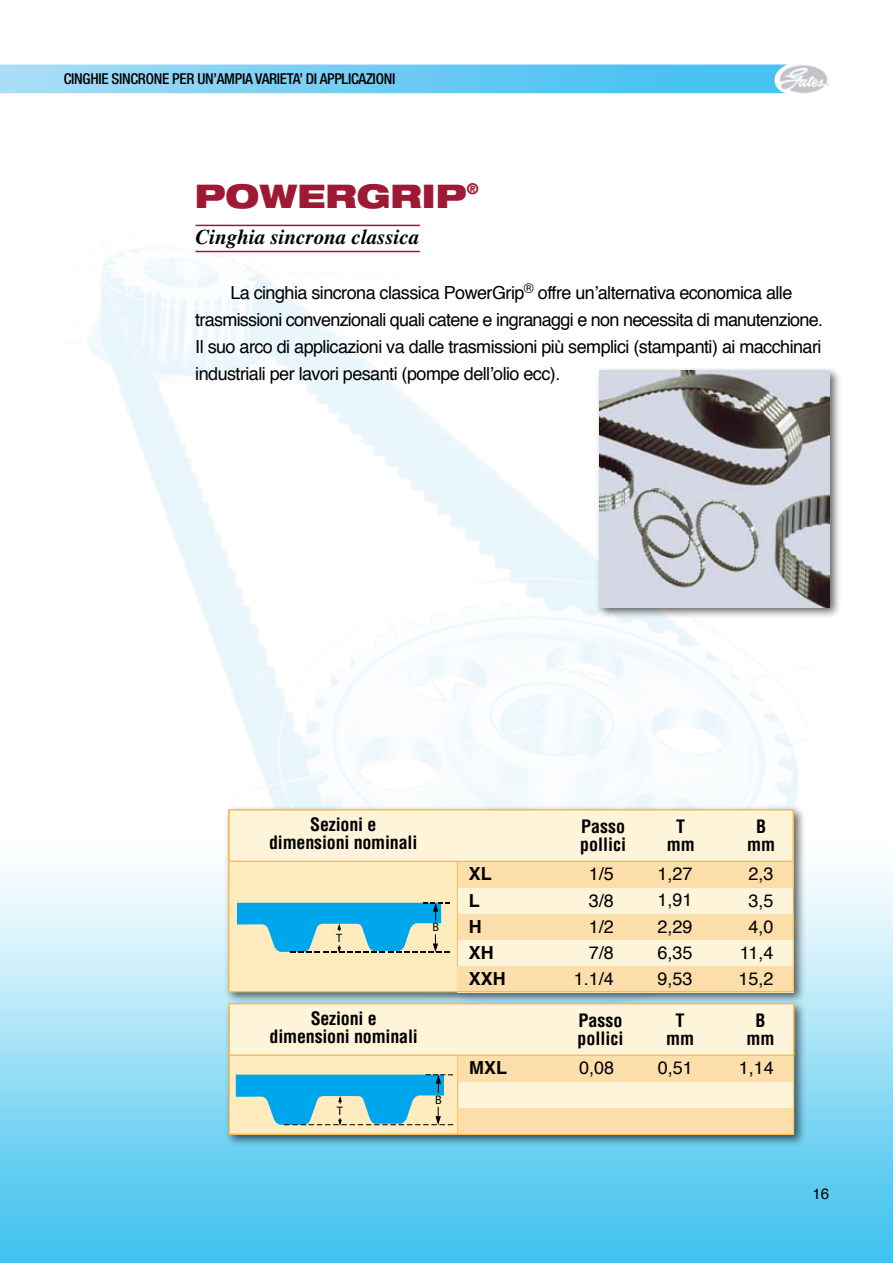
<style>
.page{position:relative;width:893px;height:1263px;background:#fff}
.page>*{position:absolute;margin:0;border:0;box-sizing:border-box;transform-origin:0 0}
.t1{font:900 expanded 32.7px "Helvetica Neue";color:#9e1a34}
.t2{font:italic 700 21px "Times";color:#000}
.t3{font:18px/26.2px "Helvetica";letter-spacing:-.03em;color:#000}
.t4{font:700 condensed 18px/18px "Helvetica";letter-spacing:-.01em;color:#000;text-align:center}
.t5{font:700 18px/26.2px "Helvetica";color:#000}
.t6{font:500 condensed 15px "Helvetica Neue";letter-spacing:-.02em;color:#000}
.t7{font:15px "Helvetica";color:#000}
.t8{font:12.45px "Myriad Pro";color:#000}
.t9{font:12.15px "Myriad Pro";color:#000}
</style>
<div class="page">
<img style="left:772px;top:64px;width:57px;height:30px">
<svg style="left:0;top:65px;width:787px;height:28px;background:#73ccf3"></svg>
<img style="left:0;top:848px;width:893px;height:415px">
<hr style="left:196px;top:225px;width:224px;height:1px;background:#9e1a34">
<hr style="left:196px;top:251px;width:224px;height:1px;background:#9e1a34">
<div style="left:595px;top:366px;width:253px;height:259px;background:#000;opacity:.6"></div>
<img style="left:599px;top:370px;width:230px;height:237px">
<div style="left:224px;top:805px;width:603px;height:443px;background:#000;opacity:.6"></div>
<div style="left:457px;top:888px;width:336px;height:26px;background:#fef4da"></div>
<div style="left:457px;top:914px;width:336px;height:26px;background:#fcdeab"></div>
<div style="left:457px;top:940px;width:336px;height:27px;background:#fef4da"></div>
<div style="left:457px;top:861px;width:336px;height:27px;background:#fcdeab"></div>
<div style="left:228px;top:809px;width:566px;height:53px;background:#fef4da"></div>
<div style="left:228px;top:861px;width:230px;height:131px;background:#feecbe;border:1px solid #f8bc4e"></div>
<div style="left:228px;top:809px;width:566px;height:53px;border:1px solid #f8bc4e"></div>
<div style="left:457px;top:966px;width:336px;height:27px;background:#fcdeab"></div>
<div style="left:228px;top:809px;width:566px;height:183px;border:1px solid #f8bc4e"></div>
<svg style="left:237px;top:902px;width:213px;height:51px"></svg>
<div style="left:458px;top:1082px;width:336px;height:26px;background:#fef4da"></div>
<div style="left:458px;top:1108px;width:336px;height:26px;background:#fcdeab"></div>
<div style="left:458px;top:1055px;width:336px;height:27px;background:#fcdeab"></div>
<div style="left:229px;top:1003px;width:565px;height:53px;background:#fef4da"></div>
<div style="left:229px;top:1055px;width:229px;height:79px;background:#feecbe"></div>
<div style="left:229px;top:1003px;width:565px;height:53px;border:1px solid #f8bc4e"></div>
<div style="left:229px;top:1003px;width:565px;height:132px;border:1px solid #f8bc4e"></div>
<svg style="left:236px;top:1074px;width:217px;height:52px"></svg>
<p class="t6" style="left:64px;top:70px;width:333px">CINGHIE SINCRONE PER UN’AMPIA VARIETA’ DI APPLICAZIONI</p>
<h1 class="t1" style="left:195px;top:175px;width:285px">POWERGRIP<sup>®</sup></h1>
<p class="t2" style="left:196px;top:225px;width:226px">Cinghia sincrona classica</p>
<p class="t3" style="left:195px;top:278px;width:629px;line-height:27px;text-indent:35px">La cinghia sincrona classica PowerGrip<sup>®</sup> offre un’alternativa economica alle trasmissioni convenzionali quali catene e ingranaggi e non necessita di manutenzione.<br>Il suo arco di applicazioni va dalle trasmissioni più semplici (stampanti) ai macchinari industriali per lavori pesanti (pompe dell’olio ecc).</p>
<p class="t4" style="left:269px;top:815px;width:150px">Sezioni e dimensioni nominali</p>
<p class="t4" style="left:580px;top:817px;width:48px;text-align:left">Passo pollici</p>
<p class="t5" style="left:469px;top:861px;width:39px">XL<br>L<br>H<br>XH<br>XXH</p>
<p class="t3" style="left:657px;top:860px;width:37px;text-align:justify">1,27<br>1,91<br>2,29<br>6,35<br>9,53</p>
<p class="t3" style="left:738px;top:860px;width:37px;text-align:center">2,3<br>3,5<br>4,0<br>11,4<br>15,2</p>
<p class="t4" style="left:667px;top:817px;width:30px">T mm</p>
<p class="t4" style="left:747px;top:817px;width:30px">B mm</p>
<p class="t3" style="left:574px;top:860px;width:42px;text-align:right">1/5<br>3/8<br>1/2<br>7/8<br>1.1/4</p>
<p class="t9" style="left:432px;top:920px;width:8px">B</p>
<p class="t9" style="left:336px;top:930px;width:8px">T</p>
<p class="t4" style="left:270px;top:1009px;width:150px">Sezioni e dimensioni nominali</p>
<p class="t4" style="left:577px;top:1011px;width:48px;text-align:left">Passo pollici</p>
<p class="t5" style="left:469px;top:1054px;width:39px">MXL</p>
<p class="t3" style="left:579px;top:1054px;width:37px">0,08</p>
<p class="t3" style="left:658px;top:1054px;width:37px">0,51</p>
<p class="t3" style="left:739px;top:1054px;width:37px">1,14</p>
<p class="t8" style="left:435px;top:1092px;width:8px">B</p>
<p class="t8" style="left:337px;top:1103px;width:8px">T</p>
<p class="t4" style="left:666px;top:1011px;width:30px">T mm</p>
<p class="t4" style="left:746px;top:1011px;width:30px">B mm</p>
<p class="t7" style="left:812px;top:1181px;width:18px">16</p>
</div>
